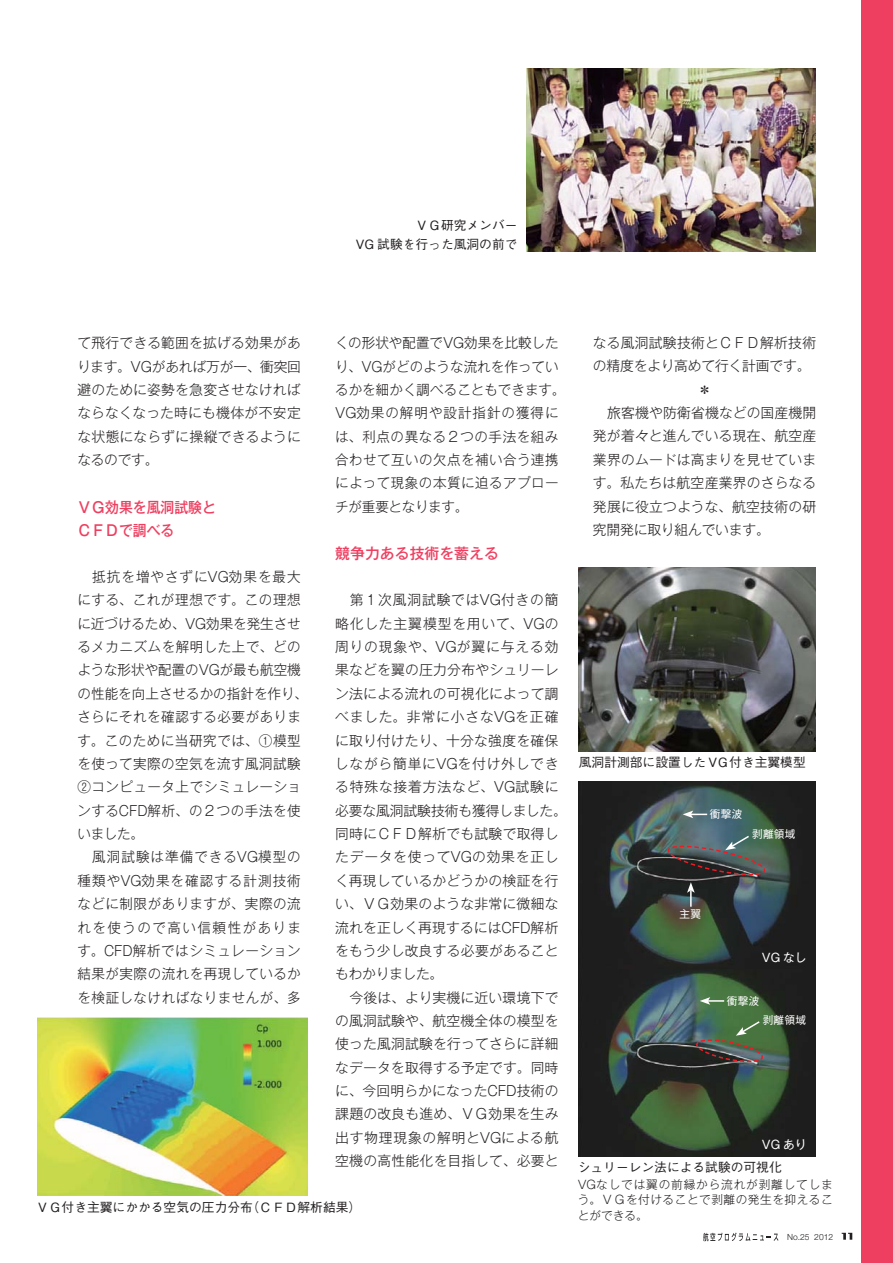
<style>
.page{position:relative;width:893px;height:1263px;background:#fff}
.page>*{position:absolute;margin:0;border:0;box-sizing:border-box;transform-origin:0 0}
.t1{font:14.85px/23.4px "Gothic MB101 Pro Medium 90 msp RKSJ H";color:#ef3f60;scale:.93 1}
.t2{font:14.85px "Gothic MB101 Pro Medium 90 msp RKSJ H";color:#ef3f60}
.t3{font:13.8px/23.4px "Gothic MB101 Pro Light 90 msp RKSJ H";letter-spacing:.015em;color:#231f20}
.t4{font:13.8px/23.4px "Gothic MB101 Pro Light 90 msp RKSJ H";letter-spacing:.04em;color:#231f20}
.t5{font:13.8px "Gothic MB101 Pro Light 90 msp RKSJ H";letter-spacing:-.01em;color:#231f20}
.t6{font:13.8px "Gothic MB101 Pro Light 90 msp RKSJ H";letter-spacing:-.015em;color:#231f20}
.t7{font:12.75px/19.2px "Gothic BBB Pro Medium 90 msp RKSJ H";color:#231f20;text-align:right}
.t8{font:11.7px/15.9px "Gothic MB101 Pro Light 90 msp RKSJ H";letter-spacing:.045em;color:#231f20;text-align:justify}
.t9{font:11.7px "Gothic MB101 Pro Regular 90 msp RKSJ H";color:#fff}
.t10{font:10.65px "Gothic MB101 Pro Regular 90 msp RKSJ H";letter-spacing:.03em;color:#fff}
.t11{font:300 8.55px "Helvetica Neue";color:#231f20}
</style>
<div class="page">
<div style="left:861px;top:0;width:32px;height:1263px;background:#ef3f60"></div>
<svg style="left:703px;top:1233px;width:75px;height:8px"></svg>
<img style="left:526px;top:68px;width:289px;height:183px">
<img style="left:37px;top:1017px;width:271px;height:178px">
<img style="left:579px;top:781px;width:236px;height:375px">
<img style="left:579px;top:567px;width:236px;height:185px">
<svg style="left:683px;top:811px;width:24px;height:7px"></svg>
<svg style="left:700px;top:997px;width:24px;height:8px"></svg>
<svg style="left:687px;top:882px;width:8px;height:25px"></svg>
<svg style="left:666px;top:834px;width:100px;height:42px;background:#4f5757"></svg>
<svg style="left:695px;top:1020px;width:69px;height:42px;background:#526551"></svg>
<svg style="left:842px;top:1233px;width:10px;height:7px"></svg>
<p class="t7" style="left:356px;top:218px;width:163px">ＶＧ研究メンバー<br>VG 試験を行った風洞の前で</p>
<p class="t3" style="left:77px;top:333px;width:225px;text-align:justify">て飛行できる範囲を拡げる効果があります。VGがあれば万が一、衝突回避のために姿勢を急変させなければならなくなった時にも機体が不安定な状態にならずに操縦できるようになるのです。</p>
<p class="t1" style="left:78px;top:497px;width:150px">ＶＧ効果を風洞試験と<br>ＣＦＤで調べる</p>
<p class="t4" style="left:77px;top:567px;width:232px">　抵抗を増やさずにVG効果を最大にする、これが理想です。この理想に近づけるため、VG効果を発生させるメカニズムを解明した上で、どのような形状や配置のVGが最も航空機の性能を向上させるかの指針を作り、さらにそれを確認する必要があります。このために当研究では、①模型を使って実際の空気を流す風洞試験<br>②コンピュータ上でシミュレーションするCFD解析、の２つの手法を使いました。<br>　風洞試験は準備できるVG模型の種類やVG効果を確認する計測技術などに制限がありますが、実際の流れを使うので高い信頼性があります。CFD解析ではシミュレーション結果が実際の流れを再現しているかを検証しなければなりませんが、多</p>
<p class="t3" style="left:335px;top:333px;width:232px">くの形状や配置でVG効果を比較したり、VGがどのような流れを作っているかを細かく調べることもできます。<br>VG効果の解明や設計指針の獲得には、利点の異なる２つの手法を組み合わせて互いの欠点を補い合う連携によって現象の本質に迫るアプローチが重要となります。</p>
<p class="t2" style="left:335px;top:548px;width:165px">競争力ある技術を蓄える</p>
<p class="t3" style="left:335px;top:590px;width:234px">　第１次風洞試験ではVG付きの簡略化した主翼模型を用いて、VGの周りの現象や、VGが翼に与える効果などを翼の圧力分布やシュリーレン法による流れの可視化によって調べました。非常に小さなVGを正確に取り付けたり、十分な強度を確保しながら簡単にVGを付け外しできる特殊な接着方法など、VG試験に必要な風洞試験技術も獲得しました。同時にＣＦＤ解析でも試験で取得したデータを使ってVGの効果を正しく再現しているかどうかの検証を行い、ＶＧ効果のような非常に微細な流れを正しく再現するにはCFD解析をもう少し改良する必要があることもわかりました。<br>　今後は、より実機に近い環境下での風洞試験や、航空機全体の模型を使った風洞試験を行ってさらに詳細なデータを取得する予定です。同時に、今回明らかになったCFD技術の課題の改良も進め、ＶＧ効果を生み出す物理現象の解明とVGによる航空機の高性能化を目指して、必要と</p>
<p class="t7" style="left:36px;top:1199px;width:327px">ＶＧ付き主翼にかかる空気の圧力分布（ＣＦＤ解析結果）</p>
<p class="t3" style="left:593px;top:333px;width:225px">なる風洞試験技術とＣＦＤ解析技術</p>
<p class="t5" style="left:593px;top:361px;width:219px">の精度をより高めて行く計画です。</p>
<p class="t3" style="left:698px;top:380px;width:15px">＊</p>
<p class="t3" style="left:593px;top:403px;width:225px">　旅客機や防衛省機などの国産機開</p>
<p class="t3" style="left:593px;top:426px;width:225px">発が着々と進んでいる現在、航空産</p>
<p class="t3" style="left:593px;top:450px;width:225px">業界のムードは高まりを見せていま</p>
<p class="t3" style="left:593px;top:473px;width:225px">す。私たちは航空産業界のさらなる</p>
<p class="t3" style="left:593px;top:497px;width:225px">発展に役立つような、航空技術の研</p>
<p class="t6" style="left:593px;top:525px;width:178px">究開発に取り組んでいます。</p>
<p class="t7" style="left:579px;top:755px;width:228px">風洞計測部に設置したＶＧ付き主翼模型</p>
<p class="t10" style="left:710px;top:810px;width:34px">衝撃波</p>
<p class="t10" style="left:752px;top:830px;width:45px">剥離領域</p>
<p class="t10" style="left:679px;top:910px;width:23px">主翼</p>
<p class="t9" style="left:762px;top:953px;width:46px">VG なし</p>
<p class="t10" style="left:727px;top:997px;width:34px">衝撃波</p>
<p class="t10" style="left:763px;top:1016px;width:45px">剥離領域</p>
<p class="t9" style="left:762px;top:1140px;width:46px">VG あり</p>
<p class="t7" style="left:578px;top:1160px;width:206px">シュリーレン法による試験の可視化</p>
<p class="t8" style="left:578px;top:1178px;width:257px">VGなしでは翼の前縁から流れが剥離してしまう。ＶＧを付けることで剥離の発生を抑えることができる。</p>
<p class="t11" style="left:787px;top:1234px;width:48px">No.25 2012</p>
</div>
